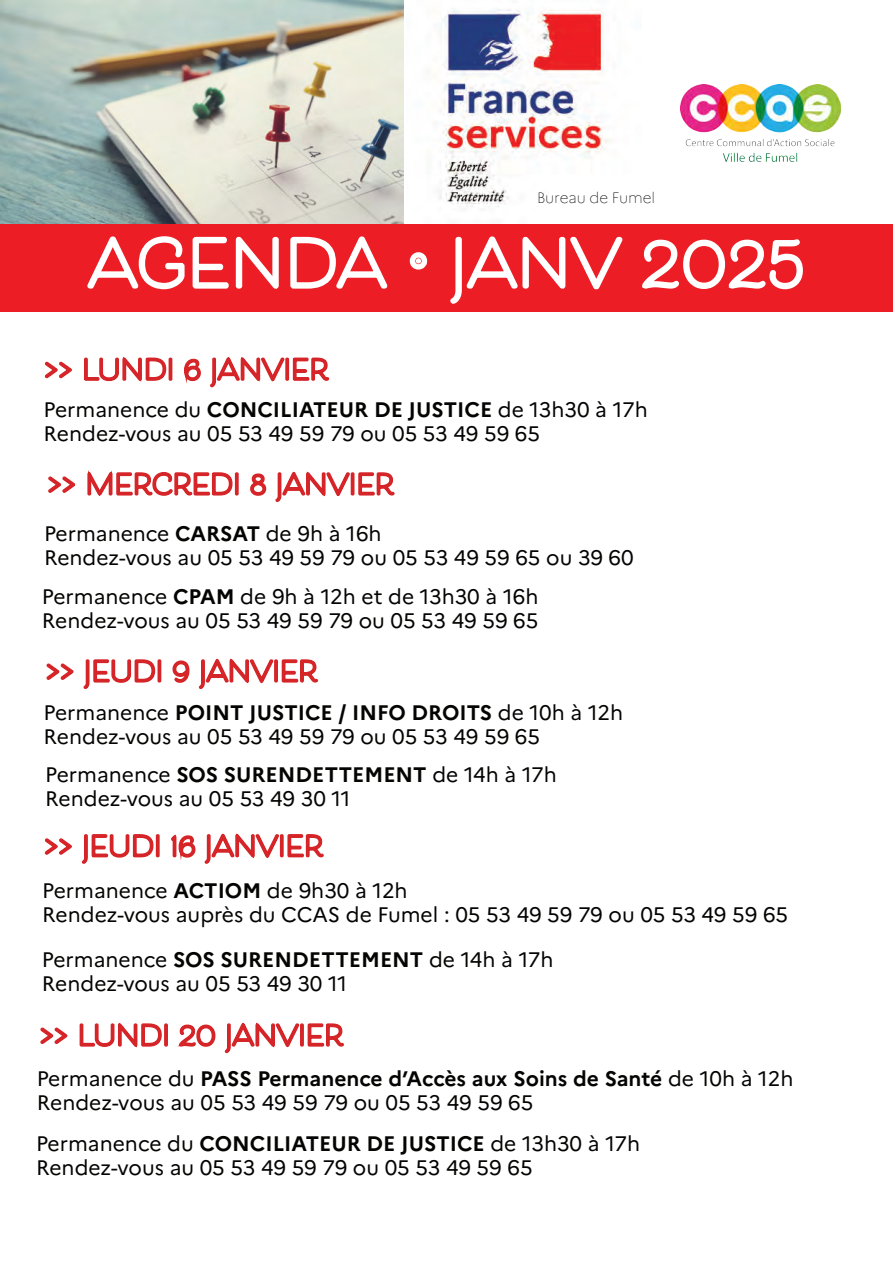
<style>
.page{position:relative;width:893px;height:1263px;background:#fff}
.page>*{position:absolute;margin:0;border:0;box-sizing:border-box;transform-origin:0 0}
.t1{font:90px "Beloved Sans Basic";color:#fff}
.t2{font:21px/24px "Marianne";color:#040503}
.t3{font:100 15px "Marianne";letter-spacing:-.01em;color:#000001}
.s1{font-weight:700}
</style>
<div class="page">
<img style="left:406px;top:9px;width:236px;height:216px">
<img style="left:0;top:0;width:403px;height:225px">
<img style="left:681px;top:85px;width:159px;height:77px">
<div style="left:0;top:225px;width:893px;height:87px;background:#ec1d25"></div>
<svg style="left:85px;top:219px;width:306px;height:71px"></svg>
<svg style="left:447px;top:219px;width:178px;height:85px"></svg>
<svg style="left:642px;top:239px;width:161px;height:51px"></svg>
<svg style="left:409px;top:252px;width:19px;height:18px"></svg>
<svg style="left:44px;top:834px;width:116px;height:30px"></svg>
<svg style="left:171px;top:833px;width:153px;height:31px"></svg>
<svg style="left:44px;top:361px;width:28px;height:18px"></svg>
<svg style="left:84px;top:356px;width:89px;height:26px"></svg>
<svg style="left:184px;top:356px;width:146px;height:32px"></svg>
<svg style="left:46px;top:659px;width:116px;height:30px"></svg>
<svg style="left:172px;top:658px;width:146px;height:31px"></svg>
<svg style="left:48px;top:476px;width:28px;height:17px"></svg>
<svg style="left:87px;top:470px;width:152px;height:26px"></svg>
<svg style="left:250px;top:471px;width:145px;height:31px"></svg>
<svg style="left:40px;top:1027px;width:28px;height:17px"></svg>
<svg style="left:79px;top:1022px;width:89px;height:26px"></svg>
<svg style="left:178px;top:1022px;width:166px;height:32px"></svg>
<h1 class="t1" style="left:408px;top:179px;width:21px">.</h1>
<p class="t3" style="left:537px;top:186px;width:119px">Bureau de Fumel</p>
<p class="t2" style="left:44px;top:396px;width:606px">Permanence du <span class="s1">CONCILIATEUR DE JUSTICE</span> de 13h30 à 17h<br>Rendez-vous au 05 53 49 59 79 ou 05 53 49 59 65</p>
<p class="t2" style="left:44px;top:520px;width:591px">Permanence <span class="s1">CARSAT</span> de 9h à 16h<br>Rendez-vous au 05 53 49 59 79 ou 05 53 49 59 65 ou 39 60</p>
<p class="t2" style="left:42px;top:583px;width:498px">Permanence <span class="s1">CPAM</span> de 9h à 12h et de 13h30 à 16h<br>Rendez-vous au 05 53 49 59 79 ou 05 53 49 59 65</p>
<p class="t2" style="left:44px;top:699px;width:581px">Permanence <span class="s1">POINT JUSTICE / INFO DROITS</span> de 10h à 12h<br>Rendez-vous au 05 53 49 59 79 ou 05 53 49 59 65</p>
<p class="t2" style="left:45px;top:760px;width:513px">Permanence <span class="s1">SOS SURENDETTEMENT</span> de 14h à 17h<br>Rendez-vous au 05 53 49 30 11</p>
<p class="t2" style="left:42px;top:876px;width:747px">Permanence <span class="s1">ACTIOM</span> de 9h30 à 12h<br>Rendez-vous auprès du CCAS de Fumel : 05 53 49 59 79 ou 05 53 49 59 65</p>
<p class="t2" style="left:42px;top:946px;width:513px">Permanence <span class="s1">SOS SURENDETTEMENT</span> de 14h à 17h<br>Rendez-vous au 05 53 49 30 11</p>
<p class="t2" style="left:37px;top:1064px;width:758px">Permanence du <span class="s1">PASS Permanence d’Accès aux Soins de Santé</span> de 10h à 12h<br>Rendez-vous au 05 53 49 59 79 ou 05 53 49 59 65</p>
<p class="t2" style="left:36px;top:1130px;width:606px">Permanence du <span class="s1">CONCILIATEUR DE JUSTICE</span> de 13h30 à 17h<br>Rendez-vous au 05 53 49 59 79 ou 05 53 49 59 65</p>
</div>
